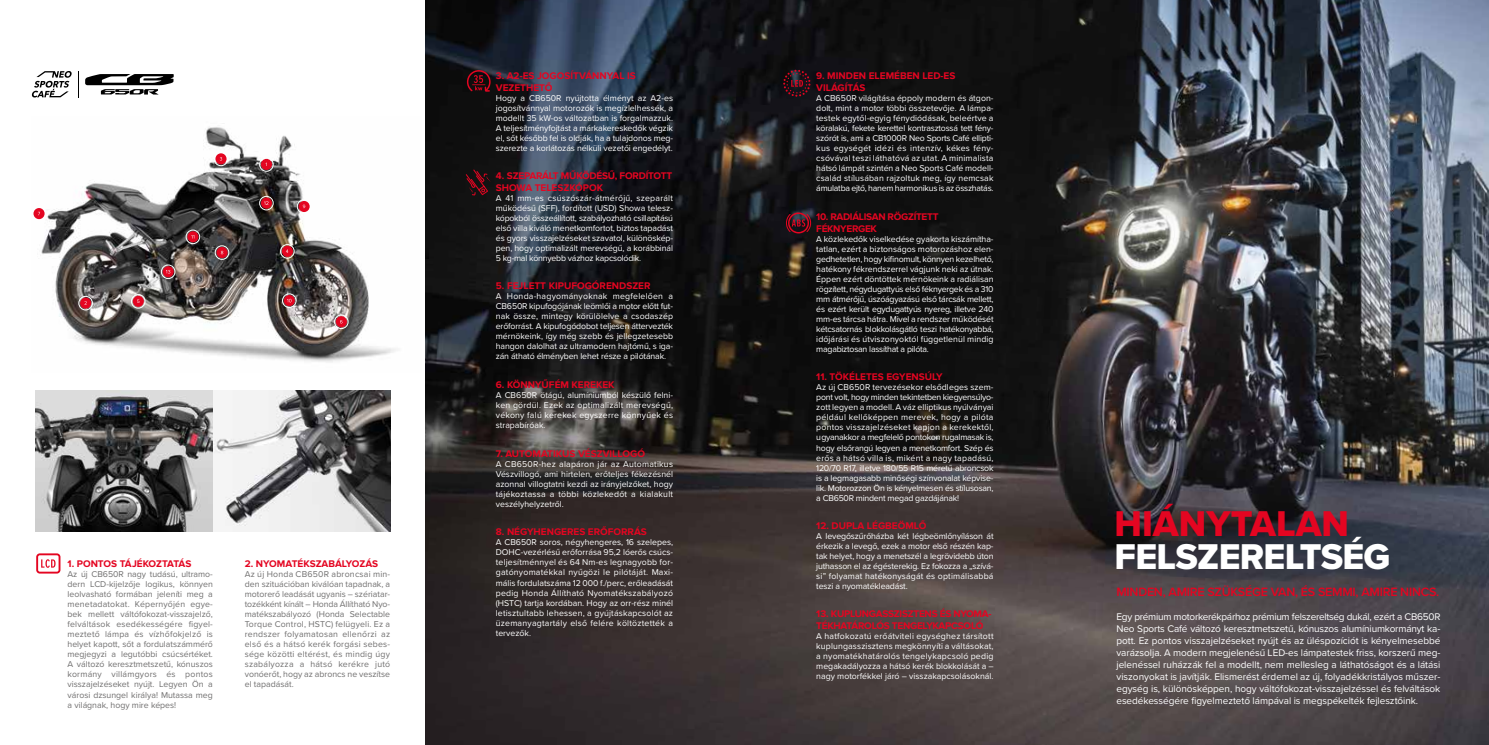
<style>
.page{position:relative;width:1489px;height:745px;background:#fff}
.page>*{position:absolute;margin:0;border:0;box-sizing:border-box;transform-origin:0 0}
.t1{font:37.12px "Proxima Nova Extrabld";letter-spacing:-.02em;color:#fff}
.t2{font:37.12px "Proxima Nova Extrabld";color:#e40521}
.t3{font:600 12.5px "Proxima Nova";letter-spacing:-.02em;color:#e40521}
.t4{font:10px/12px "Proxima Nova";letter-spacing:-.005em;color:#fff;text-align:justify}
.t5{font:700 10px/12px "Proxima Nova";color:#e40521}
.t6{font:700 10px/12px "Proxima Nova";letter-spacing:-.025em;color:#e40521}
.t7{font:700 10px/12px "Proxima Nova";letter-spacing:-.02em;color:#e40521}
.t8{font:700 10px/12px "Proxima Nova";letter-spacing:-.03em;color:#e40521}
.t9{font:8.75px/10px "Proxima Nova";letter-spacing:-.01em;color:#fff;text-align:justify}
.t10{font:8.75px/10px "Proxima Nova";color:#706f6f;text-align:justify}
</style>
<div class="page">
<img style="left:425px;top:0;width:1063px;height:744px">
<svg style="left:425px;top:248px;width:4px;height:11px"></svg>
<img style="left:34px;top:127px;width:362px;height:235px">
<img style="left:36px;top:390px;width:354px;height:141px">
<svg style="left:466px;top:169px;width:25px;height:26px"></svg>
<svg style="left:783px;top:70px;width:27px;height:27px"></svg>
<div style="left:131px;top:294px;width:14px;height:14px;border:1px solid #fff;border-radius:50%"></div>
<svg style="left:133px;top:295px;width:11px;height:11px"></svg>
<div style="left:334px;top:314px;width:14px;height:14px;border:1px solid #fff;border-radius:50%"></div>
<svg style="left:336px;top:316px;width:11px;height:11px"></svg>
<div style="left:32px;top:206px;width:14px;height:14px;border:1px solid #fff;border-radius:50%"></div>
<svg style="left:33px;top:208px;width:12px;height:11px"></svg>
<div style="left:297px;top:199px;width:14px;height:14px;border:1px solid #fff;border-radius:50%"></div>
<svg style="left:298px;top:201px;width:11px;height:11px"></svg>
<div style="left:259px;top:157px;width:14px;height:14px;border:1px solid #fff;border-radius:50%"></div>
<div style="left:261px;top:159px;width:11px;height:11px;background:#e40521;border-radius:50%"></div>
<div style="left:78px;top:296px;width:15px;height:14px;border:1px solid #fff;border-radius:50%"></div>
<svg style="left:80px;top:297px;width:11px;height:11px"></svg>
<div style="left:280px;top:244px;width:14px;height:14px;border:1px solid #fff;border-radius:50%"></div>
<svg style="left:282px;top:245px;width:11px;height:12px"></svg>
<div style="left:282px;top:293px;width:14px;height:14px;border:1px solid #fff;border-radius:50%"></div>
<div style="left:284px;top:295px;width:11px;height:11px;background:#e40521;border-radius:50%"></div>
<svg style="left:287px;top:298px;width:4px;height:4px"></svg>
<svg style="left:85px;top:74px;width:89px;height:20px"></svg>
<svg style="left:78px;top:71px;width:1px;height:27px"></svg>
<svg style="left:32px;top:71px;width:40px;height:26px"></svg>
<div style="left:214px;top:152px;width:14px;height:14px;border:1px solid #fff;border-radius:50%"></div>
<svg style="left:215px;top:153px;width:11px;height:11px"></svg>
<div style="left:186px;top:230px;width:14px;height:14px;border:1px solid #fff;border-radius:50%"></div>
<svg style="left:187px;top:231px;width:11px;height:11px"></svg>
<div style="left:259px;top:196px;width:14px;height:14px;border:1px solid #fff;border-radius:50%"></div>
<div style="left:261px;top:197px;width:11px;height:11px;background:#e40521;border-radius:50%"></div>
<svg style="left:264px;top:201px;width:4px;height:4px"></svg>
<div style="left:161px;top:264px;width:14px;height:15px;border:1px solid #fff;border-radius:50%"></div>
<div style="left:163px;top:266px;width:11px;height:11px;background:#e40521;border-radius:50%"></div>
<svg style="left:166px;top:270px;width:4px;height:3px"></svg>
<div style="left:215px;top:245px;width:14px;height:14px;border:1px solid #fff;border-radius:50%"></div>
<svg style="left:216px;top:247px;width:11px;height:11px"></svg>
<svg style="left:467px;top:70px;width:23px;height:22px"></svg>
<svg style="left:786px;top:211px;width:26px;height:22px"></svg>
<svg style="left:36px;top:553px;width:24px;height:20px"></svg>
<p class="t5" style="left:68px;top:558px;width:125px">1. PONTOS TÁJÉKOZTATÁS</p>
<p class="t10" style="left:68px;top:568px;width:147px">Az új CB650R nagy tudású, ultramo&shy;dern LCD-kijelzője logikus, könnyen leolvasható formában jeleníti meg a menetadatokat. Képernyőjén egye&shy;bek mellett váltófokozat-visszajelző, felváltások esedékességére figyel&shy;meztető lámpa és vízhőfokjelző is helyet kapott, sőt a fordulatszámmérő megjegyzi a legutóbbi csúcsértéket.<br>A változó keresztmetszetű, kónuszos kormány villámgyors és pontos visszajelzéseket nyújt. Legyen Ön a városi dzsungel királya! Mutassa meg a világnak, hogy mire képes!</p>
<p class="t5" style="left:245px;top:558px;width:135px">2. NYOMATÉKSZABÁLYOZÁS</p>
<p class="t10" style="left:245px;top:568px;width:147px">Az új Honda CB650R abroncsai min&shy;den szituációban kiválóan tapadnak, a motorerő leadását ugyanis – szériatar&shy;tozékként kínált – Honda Állítható Nyo&shy;matékszabályozó (Honda Selectable Torque Control, HSTC) felügyeli. Ez a rendszer folyamatosan ellenőrzi az első és a hátsó kerék forgási sebes&shy;sége közötti eltérést, és mindig úgy szabályozza a hátsó kerékre jutó vonóerőt, hogy az abroncs ne veszítse el tapadását.</p>
<p class="t5" style="left:496px;top:69px;width:142px">3. A2-ES JOGOSÍTVÁNNYAL IS<br>VEZETHETŐ</p>
<p class="t9" style="left:496px;top:92px;width:179px">Hogy a CB650R nyújtotta élményt az A2-es jogosítvánnyal motorozók is megízlelhessék, a modellt 35 kW-os változatban is forgalmazzuk.<br>A teljesítményfojtást a márkakereskedők végzik el, sőt később fel is oldják, ha a tulajdonos meg&shy;szerezte a korlátozás nélküli vezetői engedélyt.</p>
<p class="t7" style="left:496px;top:170px;width:178px">4. SZEPARÁLT MŰKÖDÉSŰ, FORDÍTOTT<br>SHOWA TELESZKÓPOK</p>
<p class="t9" style="left:496px;top:193px;width:179px">A 41 mm-es csúszószár-átmérőjű, szeparált működésű (SFF), fordított (USD) Showa telesz&shy;kópokból összeállított, szabályozható csillapítású első villa kiváló menetkomfortot, biztos tapadást és gyors visszajelzéseket szavatol, különöskép&shy;pen, hogy optimalizált merevségű, a korábbinál 5 kg-mal könnyebb vázhoz kapcsolódik.</p>
<p class="t5" style="left:496px;top:280px;width:156px">5. FEJLETT KIPUFOGÓRENDSZER</p>
<p class="t9" style="left:496px;top:291px;width:179px">A Honda-hagyományoknak megfelelően a CB650R kipufogójának leömlői a motor előtt fut&shy;nak össze, mintegy körülölelve a csodaszép erőforrást. A kipufogódobot teljesen áttervezték mérnökeink, így még szebb és jellegzetesebb hangon dalolhat az ultramodern hajtómű, s iga&shy;zán átható élményben lehet része a pilótának.</p>
<p class="t5" style="left:496px;top:378px;width:120px">6. KÖNNYŰFÉM KEREKEK</p>
<p class="t9" style="left:496px;top:389px;width:179px">A CB650R ötágú, alumíniumból készülő felni&shy;ken gördül. Ezek az optimalizált merevségű, vékony falú kerekek egyszerre könnyűek és strapabíróak.</p>
<p class="t5" style="left:496px;top:448px;width:151px">7. AUTOMATIKUS VÉSZVILLOGÓ</p>
<p class="t9" style="left:496px;top:459px;width:179px">A CB650R-hez alapáron jár az Automatikus Vészvillogó, ami hirtelen, erőteljes fékezésnél azonnal villogtatni kezdi az irányjelzőket, hogy tájékoztassa a többi közlekedőt a kialakult veszélyhelyzetről.</p>
<p class="t5" style="left:496px;top:526px;width:152px">8. NÉGYHENGERES ERŐFORRÁS</p>
<p class="t9" style="left:496px;top:536px;width:179px">A CB650R soros, négyhengeres, 16 szelepes, DOHC-vezérlésű erőforrása 95,2 lóerős csúcs&shy;teljesítménnyel és 64 Nm-es legnagyobb for&shy;gatónyomatékkal nyűgözi le pilótáját. Maxi&shy;mális fordulatszáma 12 000 f./perc, erőleadását pedig Honda Állítható Nyomatékszabályozó (HSTC) tartja kordában. Hogy az orr-rész minél letisztultabb lehessen, a gyújtáskapcsolót az üzemanyagtartály első felére költöztették a tervezők.</p>
<p class="t5" style="left:816px;top:70px;width:141px">9. MINDEN ELEMÉBEN LED-ES<br>VILÁGÍTÁS</p>
<p class="t9" style="left:816px;top:92px;width:179px">A CB650R világítása éppoly modern és átgon&shy;dolt, mint a motor többi összetevője. A lámpa&shy;testek egytől-egyig fénydiódásak, beleértve a köralakú, fekete kerettel kontrasztossá tett fény&shy;szórót is, ami a CB1000R Neo Sports Café ellipti&shy;kus egységét idézi és intenzív, kékes fény&shy;csóvával teszi láthatóvá az utat. A minimalista hátsó lámpát szintén a Neo Sports Café modell&shy;család stílusában rajzoltuk meg, így nemcsak ámulatba ejtő, hanem harmonikus is az összhatás.</p>
<p class="t8" style="left:816px;top:211px;width:124px">10. RADIÁLISAN RÖGZÍTETT<br>FÉKNYERGEK</p>
<p class="t9" style="left:816px;top:234px;width:179px">A közlekedők viselkedése gyakorta kiszámítha&shy;tatlan, ezért a biztonságos motorozáshoz elen&shy;gedhetetlen, hogy kifinomult, könnyen kezelhető, hatékony fékrendszerrel vágjunk neki az útnak.<br>Éppen ezért döntöttek mérnökeink a radiálisan rögzített, négydugattyús első féknyergek és a 310 mm átmérőjű, úszóágyazású első tárcsák mellett, és ezért került egydugattyús nyereg, illetve 240 mm-es tárcsa hátra. Mivel a rendszer működését kétcsatornás blokkolásgátló teszi hatékonyabbá, időjárási és útviszonyoktól függetlenül mindig magabiztosan lassíthat a pilóta.</p>
<p class="t5" style="left:816px;top:371px;width:128px">11. TÖKÉLETES EGYENSÚLY</p>
<p class="t9" style="left:816px;top:382px;width:179px">Az új CB650R tervezésekor elsődleges szem&shy;pont volt, hogy minden tekintetben kiegyensúlyo&shy;zott legyen a modell. A váz elliptikus nyúlványai például kellőképpen merevek, hogy a pilóta pontos visszajelzéseket kapjon a kerekektől, ugyanakkor a megfelelő pontokon rugalmasak is, hogy elsőrangú legyen a menetkomfort. Szép és erős a hátsó villa is, miként a nagy tapadású, 120/70 R17, illetve 180/55 R15 méretű abroncsok is a legmagasabb minőségi színvonalat képvise&shy;lik. Motorozzon Ön is kényelmesen és stílusosan, a CB650R mindent megad gazdájának!</p>
<p class="t5" style="left:816px;top:519px;width:112px">12. DUPLA LÉGBEÖMLŐ</p>
<p class="t9" style="left:816px;top:530px;width:179px">A levegőszűrőházba két légbeömlőnyíláson át érkezik a levegő, ezek a motor első részén kap&shy;tak helyet, hogy a menetszél a legrövidebb úton juthasson el az égésterekig. Ez fokozza a „szívá&shy;si” folyamat hatékonyságát és optimálisabbá teszi a nyomatékleadást.</p>
<p class="t6" style="left:816px;top:608px;width:176px">13. KUPLUNGASSZISZTENS ÉS NYOMA-<br>TÉKHATÁROLÓS TENGELYKAPCSOLÓ</p>
<p class="t9" style="left:816px;top:630px;width:179px">A hatfokozatú erőátviteli egységhez társított kuplungasszisztens megkönnyíti a váltásokat, a nyomatékhatárolós tengelykapcsoló pedig megakadályozza a hátsó kerék blokkolását a – nagy motorfékkel járó – visszakapcsolásoknál.</p>
<h1 class="t2" style="left:1114px;top:495px;width:236px">HIÁNYTALAN</h1>
<h1 class="t1" style="left:1114px;top:528px;width:277px">FELSZERELTSÉG</h1>
<h2 class="t3" style="left:1116px;top:581px;width:324px">MINDEN, AMIRE SZÜKSÉGE VAN, ÉS SEMMI, AMIRE NINCS.</h2>
<p class="t4" style="left:1116px;top:609px;width:325px">Egy prémium motorkerékpárhoz prémium felszereltség dukál, ezért a CB650R Neo Sports Café változó keresztmetszetű, kónuszos alumíniumkormányt ka&shy;pott. Ez pontos visszajelzéseket nyújt és az üléspozíciót is kényelmesebbé varázsolja. A modern megjelenésű LED-es lámpatestek friss, korszerű meg&shy;jelenéssel ruházzák fel a modellt, nem mellesleg a láthatóságot és a látási viszonyokat is javítják. Elismerést érdemel az új, folyadékkristályos műszer&shy;egység is, különösképpen, hogy váltófokozat-visszajelzéssel és felváltások esedékességére figyelmeztető lámpával is megspékelték fejlesztőink.</p>
</div>
